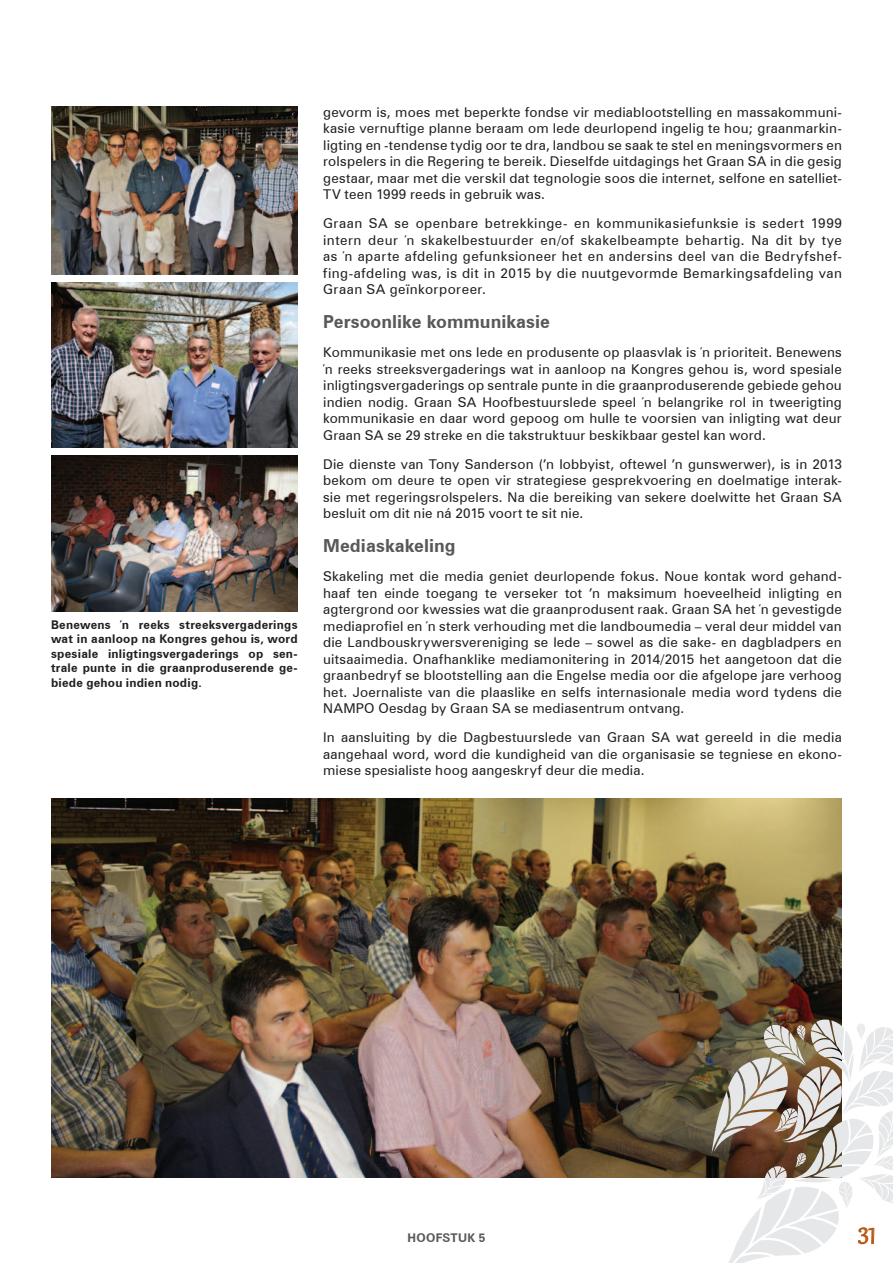
<style>
.page{position:relative;width:893px;height:1263px;background:#fff}
.page>*{position:absolute;margin:0;border:0;box-sizing:border-box;transform-origin:0 0}
.t1{font:27px "Gabriola";color:#b95814}
.t2{font:700 18px "Zurich BT";color:#57585a}
.t3{font:13.5px/16.5px "Zurich BT";letter-spacing:.015em;color:#231f20;text-align:justify}
.t4{font:700 12px/14.4px "Zurich BT";letter-spacing:.02em;color:#231f20;text-align:justify}
.t5{font:700 12px "Zurich BT";letter-spacing:.02em;color:#57585a}
</style>
<div class="page">
<img style="left:51px;top:798px;width:791px;height:380px">
<svg style="left:711px;top:1019px;width:182px;height:244px"></svg>
<img style="left:51px;top:456px;width:247px;height:155px">
<img style="left:51px;top:106px;width:247px;height:168px">
<img style="left:51px;top:283px;width:247px;height:164px">
<p class="t4" style="left:51px;top:617px;width:248px">Benewens ŉ reeks streeksvergaderings wat in aanloop na Kongres gehou is, word spesiale inligtingsvergaderings op sen&shy;trale punte in die graanproduserende ge&shy;biede gehou indien nodig.</p>
<p class="t3" style="left:323px;top:103px;width:520px">gevorm is, moes met beperkte fondse vir mediablootstelling en massakommuni&shy;kasie vernuftige planne beraam om lede deurlopend ingelig te hou; graanmarkin&shy;ligting en -tendense tydig oor te dra, landbou se saak te stel en meningsvormers en rolspelers in die Regering te bereik. Dieselfde uitdagings het Graan SA in die gesig gestaar, maar met die verskil dat tegnologie soos die internet, selfone en satelliet-TV teen 1999 reeds in gebruik was.</p>
<p class="t3" style="left:323px;top:215px;width:520px">Graan SA se openbare betrekkinge- en kommunikasiefunksie is sedert 1999 intern deur ŉ skakelbestuurder en/of skakelbeampte behartig. Na dit by tye as ŉ aparte afdeling gefunksioneer het en andersins deel van die Bedryfshef&shy;fing-afdeling was, is dit in 2015 by die nuutgevormde Bemarkingsafdeling van Graan SA geïnkorporeer.</p>
<h2 class="t2" style="left:323px;top:308px;width:228px">Persoonlike kommunikasie</h2>
<p class="t3" style="left:323px;top:343px;width:520px">Kommunikasie met ons lede en produsente op plaasvlak is ŉ prioriteit. Benewens ŉ reeks streeksvergaderings wat in aanloop na Kongres gehou is, word spesiale inligtingsvergaderings op sentrale punte in die graanproduserende gebiede gehou indien nodig. Graan SA Hoofbestuurslede speel ŉ belangrike rol in tweerigting kommunikasie en daar word gepoog om hulle te voorsien van inligting wat deur Graan SA se 29 streke en die takstruktuur beskikbaar gestel kan word.</p>
<p class="t3" style="left:323px;top:455px;width:520px">Die dienste van Tony Sanderson (’n lobbyist, oftewel ’n gunswerwer), is in 2013 bekom om deure te open vir strategiese gesprekvoering en doelmatige interak&shy;sie met regeringsrolspelers. Na die bereiking van sekere doelwitte het Graan SA besluit om dit nie ná 2015 voort te sit nie.</p>
<h2 class="t2" style="left:323px;top:532px;width:134px">Mediaskakeling</h2>
<p class="t3" style="left:323px;top:567px;width:520px">Skakeling met die media geniet deurlopende fokus. Noue kontak word gehand&shy;haaf ten einde toegang te verseker tot ’n maksimum hoeveelheid inligting en agtergrond oor kwessies wat die graanprodusent raak. Graan SA het ŉ gevestigde mediaprofiel en ŉ sterk verhouding met die landboumedia – veral deur middel van die Landbouskrywersvereniging se lede – sowel as die sake- en dagbladpers en uitsaaimedia. Onafhanklike mediamonitering in 2014/2015 het aangetoon dat die graanbedryf se blootstelling aan die Engelse media oor die afgelope jare verhoog het. Joernaliste van die plaaslike en selfs internasionale media word tydens die NAMPO Oesdag by Graan SA se mediasentrum ontvang.</p>
<p class="t3" style="left:323px;top:729px;width:520px">In aansluiting by die Dagbestuurslede van Graan SA wat gereeld in die media aangehaal word, word die kundigheid van die organisasie se tegniese en ekono&shy;miese spesialiste hoog aangeskryf deur die media.</p>
<p class="t5" style="left:408px;top:1229px;width:79px">Hoofstuk 5</p>
<h1 class="t1" style="left:858px;top:1218px;width:20px">31</h1>
</div>
